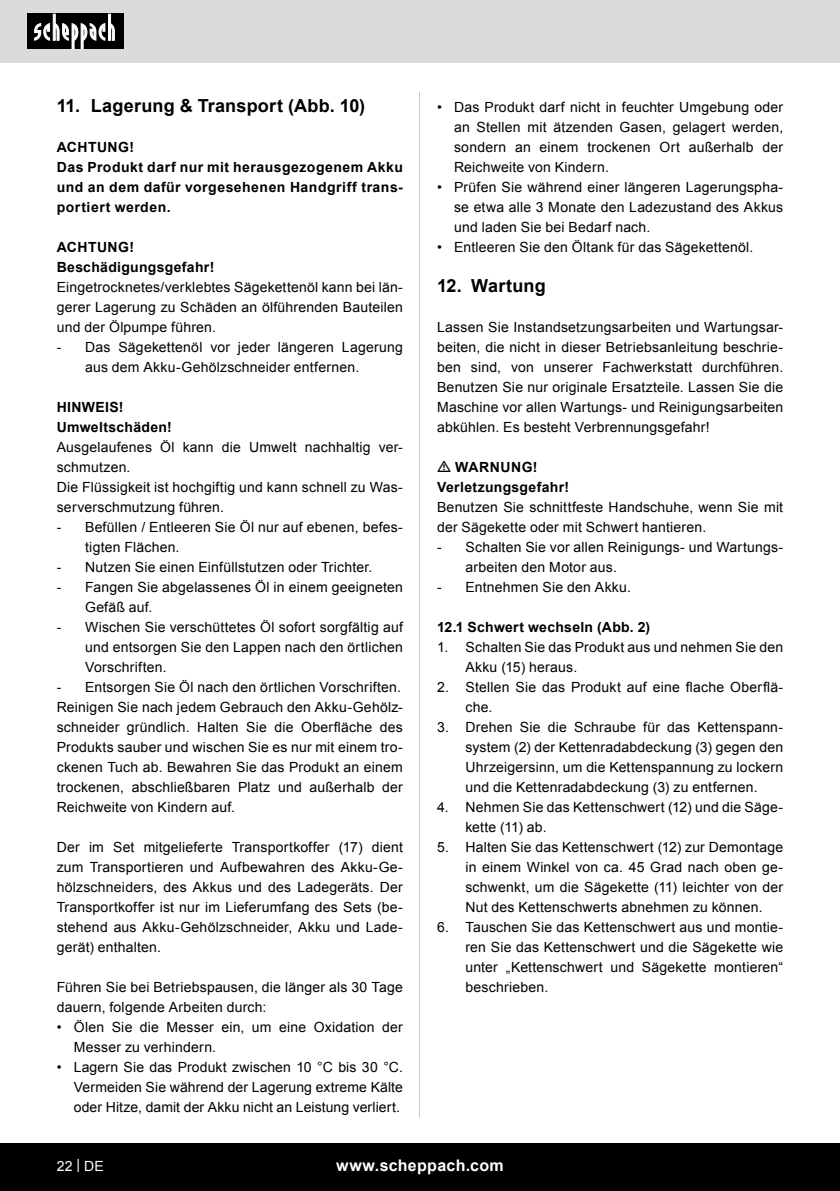
<style>
.page{position:relative;width:840px;height:1191px;background:#fff}
.page>*{position:absolute;margin:0;border:0;box-sizing:border-box;transform-origin:0 0}
.t1{font:700 18px "Arial";letter-spacing:.015em;color:#000}
.t2{font:700 16px "Arial";letter-spacing:.02em;color:#fff}
.Aufzählung_Zahl{font:14px/20px "Arial";letter-spacing:.015em;color:#000}
.Aufzählung_Zahl-2{font:700 14px/20px "Arial";letter-spacing:.025em;color:#000;text-align:justify}
.t3{font:14px "Arial";color:#fff}
</style>
<div class="page">
<div style="left:0;top:0;width:839px;height:63px;background:#dbdbdb"></div>
<div style="left:0;top:1143px;width:839px;height:48px;background:#000"></div>
<div style="left:27px;top:14px;width:96px;height:35px;background:#000"></div>
<svg style="left:34px;top:14px;width:81px;height:35px"></svg>
<hr style="left:419px;top:92px;width:1px;height:1025px;background:#c7c7c7">
<p class="t1" style="left:57px;top:94px;width:310px">11. Lagerung &amp; Transport (Abb. 10)</p>
<p class="Aufzählung_Zahl-2" style="left:57px;top:138px;width:79px">ACHTUNG!</p>
<p class="Aufzählung_Zahl-2" style="left:57px;top:158px;width:347px">Das Produkt darf nur mit herausgezogenem Akku und an dem dafür vorgesehenen Handgriff trans&shy;portiert werden.</p>
<p class="Aufzählung_Zahl-2" style="left:57px;top:238px;width:79px">ACHTUNG!</p>
<p class="Aufzählung_Zahl-2" style="left:57px;top:258px;width:159px">Beschädigungsgefahr!</p>
<p class="Aufzählung_Zahl" style="left:57px;top:277px;width:347px;text-align:justify">Eingetrocknetes/verklebtes Sägekettenöl kann bei län&shy;gerer Lagerung zu Schäden an ölführenden Bauteilen und der Ölpumpe führen.</p>
<p class="Aufzählung_Zahl" style="left:85px;top:337px;width:319px;text-indent:-28px">- Das Sägekettenöl vor jeder längeren Lagerung aus dem Akku-Gehölzschneider entfernen.</p>
<p class="Aufzählung_Zahl-2" style="left:57px;top:398px;width:68px">HINWEIS!</p>
<p class="Aufzählung_Zahl-2" style="left:57px;top:418px;width:116px">Umweltschäden!</p>
<p class="Aufzählung_Zahl" style="left:57px;top:437px;width:347px">Ausgelaufenes Öl kann die Umwelt nachhaltig ver&shy;schmutzen.</p>
<p class="Aufzählung_Zahl" style="left:57px;top:477px;width:347px">Die Flüssigkeit ist hochgiftig und kann schnell zu Was&shy;serverschmutzung führen.</p>
<p class="Aufzählung_Zahl" style="left:85px;top:517px;width:319px;text-indent:-28px">- Befüllen / Entleeren Sie Öl nur auf ebenen, befes&shy;tigten Flächen.</p>
<p class="Aufzählung_Zahl" style="left:57px;top:557px;width:317px">- Nutzen Sie einen Einfüllstutzen oder Trichter.</p>
<p class="Aufzählung_Zahl" style="left:85px;top:577px;width:319px;text-indent:-28px">- Fangen Sie abgelassenes Öl in einem geeigneten<br>Gefäß auf.</p>
<p class="Aufzählung_Zahl" style="left:85px;top:617px;width:319px;text-align:justify;text-indent:-28px">- Wischen Sie verschüttetes Öl sofort sorgfältig auf und entsorgen Sie den Lappen nach den örtlichen Vorschriften.</p>
<p class="Aufzählung_Zahl" style="left:57px;top:677px;width:345px">- Entsorgen Sie Öl nach den örtlichen Vorschriften.</p>
<p class="Aufzählung_Zahl" style="left:57px;top:697px;width:347px;text-align:justify">Reinigen Sie nach jedem Gebrauch den Akku-Gehölz&shy;schneider gründlich. Halten Sie die Oberfläche des Produkts sauber und wischen Sie es nur mit einem tro&shy;ckenen Tuch ab. Bewahren Sie das Produkt an einem trockenen, abschließbaren Platz und außerhalb der Reichweite von Kindern auf.</p>
<p class="Aufzählung_Zahl" style="left:57px;top:837px;width:347px;text-align:justify">Der im Set mitgelieferte Transportkoffer (17) dient zum Transportieren und Aufbewahren des Akku-Ge&shy;hölzschneiders, des Akkus und des Ladegeräts. Der Transportkoffer ist nur im Lieferumfang des Sets (be&shy;stehend aus Akku-Gehölzschneider, Akku und Lade&shy;gerät) enthalten.</p>
<p class="Aufzählung_Zahl" style="left:57px;top:977px;width:347px">Führen Sie bei Betriebspausen, die länger als 30 Tage dauern, folgende Arbeiten durch:</p>
<p class="Aufzählung_Zahl" style="left:74px;top:1017px;width:330px;text-indent:-17px">• Ölen Sie die Messer ein, um eine Oxidation der<br>Messer zu verhindern.</p>
<p class="Aufzählung_Zahl" style="left:74px;top:1057px;width:330px;text-align:justify;text-indent:-17px">• Lagern Sie das Produkt zwischen 10 °C bis 30 °C.<br>Vermeiden Sie während der Lagerung extreme Kälte oder Hitze, damit der Akku nicht an Leistung verliert.</p>
<p class="Aufzählung_Zahl" style="left:454px;top:97px;width:330px;text-align:justify;text-indent:-17px">• Das Produkt darf nicht in feuchter Umgebung oder an Stellen mit ätzenden Gasen, gelagert werden, sondern an einem trockenen Ort außerhalb der Reichweite von Kindern.</p>
<p class="Aufzählung_Zahl" style="left:454px;top:177px;width:330px;text-align:justify;text-indent:-17px">• Prüfen Sie während einer längeren Lagerungspha&shy;se etwa alle 3 Monate den Ladezustand des Akkus und laden Sie bei Bedarf nach.</p>
<p class="Aufzählung_Zahl" style="left:437px;top:237px;width:317px">• Entleeren Sie den Öltank für das Sägekettenöl.</p>
<p class="t1" style="left:437px;top:274px;width:110px">12. Wartung</p>
<p class="Aufzählung_Zahl" style="left:437px;top:317px;width:347px;text-align:justify">Lassen Sie Instandsetzungsarbeiten und Wartungsar&shy;beiten, die nicht in dieser Betriebsanleitung beschrie&shy;ben sind, von unserer Fachwerkstatt durchführen.<br>Benutzen Sie nur originale Ersatzteile. Lassen Sie die Maschine vor allen Wartungs- und Reinigungsarbeiten</p>
<p class="Aufzählung_Zahl" style="left:437px;top:417px;width:274px">abkühlen. Es besteht Verbrennungsgefahr!</p>
<p class="Aufzählung_Zahl-2" style="left:455px;top:458px;width:84px">WARNUNG!</p>
<p class="Aufzählung_Zahl-2" style="left:437px;top:478px;width:133px">Verletzungsgefahr!</p>
<p class="Aufzählung_Zahl" style="left:437px;top:497px;width:347px">Benutzen Sie schnittfeste Handschuhe, wenn Sie mit der Sägekette oder mit Schwert hantieren.</p>
<p class="Aufzählung_Zahl" style="left:465px;top:537px;width:319px;text-indent:-28px">- Schalten Sie vor allen Reinigungs- und Wartungs&shy;arbeiten den Motor aus.</p>
<p class="Aufzählung_Zahl" style="left:437px;top:577px;width:195px">- Entnehmen Sie den Akku.</p>
<p class="Aufzählung_Zahl-2" style="left:437px;top:618px;width:214px">12.1 Schwert wechseln (Abb. 2)</p>
<p class="Aufzählung_Zahl" style="left:465px;top:637px;width:319px;text-indent:-28px">1. Schalten Sie das Produkt aus und nehmen Sie den<br>Akku (15) heraus.</p>
<p class="Aufzählung_Zahl" style="left:465px;top:677px;width:319px;text-indent:-28px">2. Stellen Sie das Produkt auf eine flache Oberflä&shy;che.</p>
<p class="Aufzählung_Zahl" style="left:465px;top:717px;width:319px;text-align:justify;text-indent:-28px">3. Drehen Sie die Schraube für das Kettenspann&shy;system (2) der Kettenradabdeckung (3) gegen den Uhrzeigersinn, um die Kettenspannung zu lockern und die Kettenradabdeckung (3) zu entfernen.</p>
<p class="Aufzählung_Zahl" style="left:465px;top:797px;width:319px;text-indent:-28px">4. Nehmen Sie das Kettenschwert (12) und die Säge&shy;kette (11) ab.</p>
<p class="Aufzählung_Zahl" style="left:465px;top:837px;width:319px;text-align:justify;text-indent:-28px">5. Halten Sie das Kettenschwert (12) zur Demontage in einem Winkel von ca. 45 Grad nach oben ge&shy;schwenkt, um die Sägekette (11) leichter von der Nut des Kettenschwerts abnehmen zu können.</p>
<p class="Aufzählung_Zahl" style="left:465px;top:917px;width:319px;text-align:justify;text-indent:-28px">6. Tauschen Sie das Kettenschwert aus und montie&shy;ren Sie das Kettenschwert und die Sägekette wie unter „Kettenschwert und Sägekette montieren“ beschrieben.</p>
<p class="t3" style="left:57px;top:1156px;width:49px">22 | DE</p>
<p class="t2" style="left:336px;top:1154px;width:169px">www.scheppach.com</p>
</div>
